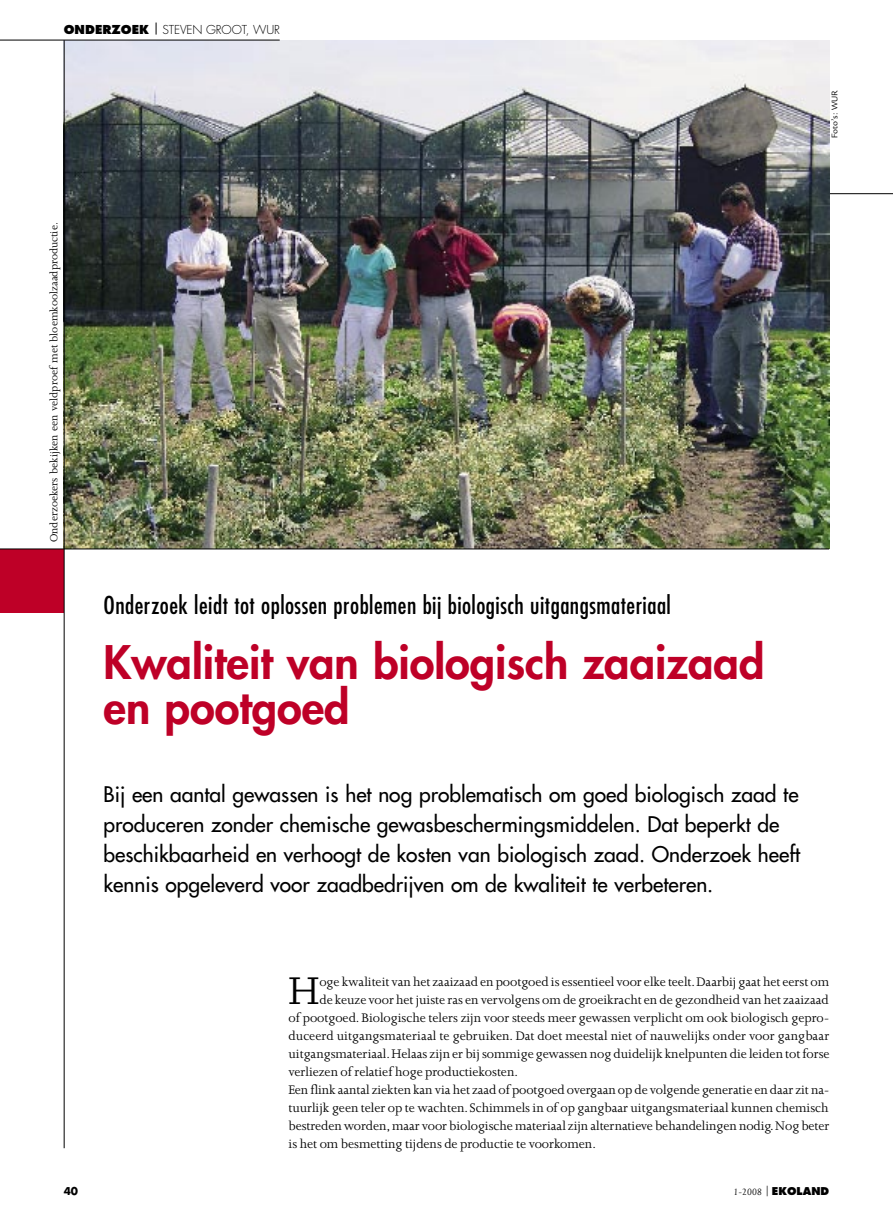
<style>
.page{position:relative;width:893px;height:1212px;background:#fff}
.page>*{position:absolute;margin:0;border:0;box-sizing:border-box;transform-origin:0 0}
.t1{font:800 45px/45px "Futura Std";color:#be0027}
.t2{font:44.4px "Joanna MT Std";color:#000}
.t3{font:condensed 24px "Futura Std";letter-spacing:.02em;color:#000}
.t4{font:500 21px/30px "Futura Std";color:#000}
.t5{font:14.25px "Joanna MT Std";letter-spacing:-.005em;color:#000}
.t6{font:12px "Joanna MT Std";color:#000}
.t7{font:300 12px "Futura Std";letter-spacing:-.01em;color:#000}
.t8{font:800 10.5px "Futura Std";color:#000}
.t9{font:700 10.5px "Futura Std";color:#000}
.t10{font:9px "Legacy Sans Std";letter-spacing:-.005em;color:#000}
.s1{font-weight:800}
.s2{font-weight:400}
.s3{font-family:"Joanna MT Std";font-weight:400;font-style:italic}
</style>
<div class="page">
<div style="left:0;top:549px;width:64px;height:64px;background:#be0027"></div>
<hr style="left:764px;top:193px;width:129px;height:1px;background:#000">
<img style="left:65px;top:40px;width:764px;height:508px">
<hr style="left:0;top:549px;width:829px;height:1px;background:#000">
<hr style="left:64px;top:40px;width:1px;height:1108px;background:#000">
<hr style="left:0;top:40px;width:280px;height:1px;background:#000">
<p class="t7" style="left:64px;top:22px;width:218px"><span class="s1">ONDERZOEK</span> <span class="s2">|</span> STEVEN GROOT, WUR</p>
<p class="t10" style="left:830px;top:138px;width:49px;rotate:-90deg">Foto’s: WUR</p>
<p class="t6" style="left:47px;top:542px;width:321px;rotate:-90deg">Onderzoekers bekijken een veldproef met bloemkoolzaadproductie.</p>
<h3 class="t3" style="left:103px;top:590px;width:569px">Onderzoek leidt tot oplossen problemen bij biologisch uitgangsmateriaal</h3>
<h1 class="t1" style="left:103px;top:639px;width:662px">Kwaliteit van biologisch zaaizaad en pootgoed</h1>
<p class="t4" style="left:103px;top:779px;width:698px">Bij een aantal gewassen is het nog problematisch om goed biologisch zaad te produceren zonder chemische gewasbeschermingsmiddelen. Dat beperkt de beschikbaarheid en verhoogt de kosten van biologisch zaad. Onderzoek heeft kennis opgeleverd voor zaadbedrijven om de kwaliteit te verbeteren.</p>
<h2 class="t2" style="left:289px;top:966px;width:33px">H</h2>
<p class="t5" style="left:319px;top:973px;width:511px">oge kwaliteit van het zaaizaad en pootgoed is essentieel voor elke teelt. Daarbij gaat het eerst om</p>
<p class="t5" style="left:319px;top:992px;width:511px">de keuze voor het juiste ras en vervolgens om de groeikracht en de gezondheid van het zaaizaad</p>
<p class="t5" style="left:289px;top:1010px;width:542px">of pootgoed. Biologische telers zijn voor steeds meer gewassen verplicht om ook biologisch gepro-</p>
<p class="t5" style="left:289px;top:1028px;width:542px">duceerd uitgangsmateriaal te gebruiken. Dat doet meestal niet of nauwelijks onder voor gangbaar</p>
<p class="t5" style="left:289px;top:1046px;width:543px">uitgangsmateriaal. Helaas zijn er bij sommige gewassen nog duidelijk knelpunten die leiden tot forse</p>
<p class="t5" style="left:289px;top:1064px;width:231px">verliezen of relatief hoge productiekosten.</p>
<p class="t5" style="left:289px;top:1082px;width:542px">Een flink aantal ziekten kan via het zaad of pootgoed overgaan op de volgende generatie en daar zit na-</p>
<p class="t5" style="left:289px;top:1100px;width:542px">tuurlijk geen teler op te wachten. Schimmels in of op gangbaar uitgangsmateriaal kunnen chemisch</p>
<p class="t5" style="left:289px;top:1118px;width:542px">bestreden worden, maar voor biologische materiaal zijn alternatieve behandelingen nodig. Nog beter</p>
<p class="t5" style="left:289px;top:1136px;width:309px">is het om besmetting tijdens de productie te voorkomen.</p>
<p class="t9" style="left:64px;top:1184px;width:16px">40</p>
<p class="t8" style="left:734px;top:1184px;width:97px"><span class="s3">1-2008</span> <span class="s2">|</span> EKOLAND</p>
</div>
